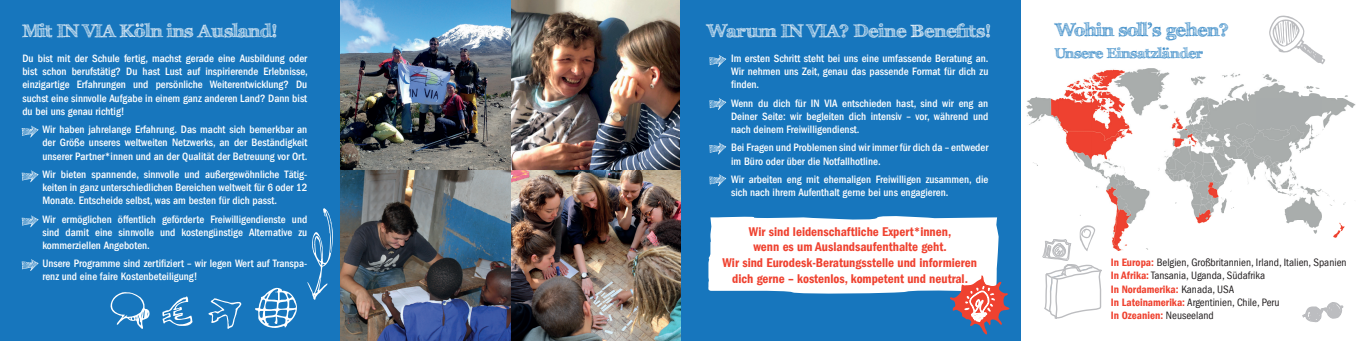
<style>
.page{position:relative;width:1361px;height:341px;background:#fff}
.page>*{position:absolute;margin:0;border:0;box-sizing:border-box;transform-origin:0 0}
.t1{font:700 18px "FFF Tusj";color:#fff}
.t2{font:700 18px "FFF Tusj";color:#1776bd}
.t3{font:700 14px "FFF Tusj";color:#1776bd}
.t4{font:600 condensed 13px/15.6px "Franklin Gothic LT";color:#ef4230;text-align:center}
.t5{font:500 condensed 11px/13.2px "Franklin Gothic LT";color:#fff;text-align:justify}
.t6{font:condensed 11px/13.2px "Franklin Gothic LT";color:#231f20}
.s1{font-weight:600;color:#ef4230}
</style>
<div class="page">
<img style="left:510px;top:0;width:170px;height:170px">
<div style="left:680px;top:0;width:340px;height:340px;background:#1776bd"></div>
<div style="left:0;top:0;width:340px;height:340px;background:#1776bd"></div>
<img style="left:340px;top:0;width:170px;height:170px">
<img style="left:340px;top:170px;width:340px;height:170px">
<svg style="left:22px;top:125px;width:17px;height:12px"></svg>
<svg style="left:22px;top:170px;width:17px;height:12px"></svg>
<svg style="left:22px;top:215px;width:17px;height:12px"></svg>
<svg style="left:22px;top:259px;width:17px;height:11px"></svg>
<svg style="left:709px;top:55px;width:17px;height:12px"></svg>
<svg style="left:709px;top:98px;width:17px;height:12px"></svg>
<svg style="left:709px;top:142px;width:17px;height:12px"></svg>
<svg style="left:709px;top:174px;width:17px;height:12px"></svg>
<svg style="left:1302px;top:302px;width:42px;height:21px"></svg>
<svg style="left:162px;top:296px;width:31px;height:29px"></svg>
<svg style="left:255px;top:287px;width:42px;height:41px"></svg>
<svg style="left:208px;top:298px;width:34px;height:31px"></svg>
<svg style="left:110px;top:292px;width:40px;height:36px"></svg>
<svg style="left:307px;top:208px;width:26px;height:92px"></svg>
<svg style="left:708px;top:216px;width:290px;height:78px;background:#f1f7fb"></svg>
<svg style="left:1269px;top:15px;width:56px;height:50px"></svg>
<svg style="left:949px;top:274px;width:60px;height:60px"></svg>
<img style="left:1027px;top:68px;width:328px;height:182px">
<svg style="left:1042px;top:224px;width:66px;height:95px"></svg>
<h1 class="t1" style="left:22px;top:20px;width:256px">Mit IN VIA Köln ins Ausland!</h1>
<p class="t5" style="left:22px;top:52px;width:287px">Du bist mit der Schule fertig, machst gerade eine Ausbildung oder bist schon berufstätig? Du hast Lust auf inspirierende Erlebnisse, einzigartige Erfahrungen und persönliche Weiterentwicklung? Du suchst eine sinnvolle Aufgabe in einem ganz anderen Land? Dann bist du bei uns genau richtig!</p>
<p class="t5" style="left:42px;top:123px;width:266px">Wir haben jahrelange Erfahrung. Das macht sich bemerkbar an der Größe unseres weltweiten Netzwerks, an der Beständigkeit unserer Partner*innen und an der Qualität der Betreuung vor Ort.</p>
<p class="t5" style="left:42px;top:167px;width:266px">Wir bieten spannende, sinnvolle und außergewöhnliche Tätig&shy;keiten in ganz unterschiedlichen Bereichen weltweit für 6 oder 12<br>Monate. Entscheide selbst, was am besten für dich passt.</p>
<p class="t5" style="left:42px;top:212px;width:266px">Wir ermöglichen öffentlich geförderte Freiwilligendienste und sind damit eine sinnvolle und kostengünstige Alternative zu kommerziellen Angeboten.</p>
<p class="t5" style="left:42px;top:256px;width:266px">Unsere Programme sind zertifiziert – wir legen Wert auf Transpa&shy;renz und eine faire Kostenbeteiligung!</p>
<h1 class="t1" style="left:707px;top:20px;width:285px">Warum IN VIA? Deine Benefits!</h1>
<h1 class="t2" style="left:1055px;top:19px;width:175px">Wohin soll’s gehen?</h1>
<p class="t3" style="left:1055px;top:45px;width:149px">Unsere Einsatzländer</p>
<p class="t5" style="left:731px;top:52px;width:259px">Im ersten Schritt steht bei uns eine umfassende Beratung an.<br>Wir nehmen uns Zeit, genau das passende Format für dich zu finden.</p>
<p class="t5" style="left:731px;top:96px;width:259px">Wenn du dich für IN VIA entschieden hast, sind wir eng an Deiner Seite: wir begleiten dich intensiv – vor, während und nach deinem Freiwilligendienst.</p>
<p class="t5" style="left:731px;top:141px;width:259px">Bei Fragen und Problemen sind wir immer für dich da – entweder im Büro oder über die Notfallhotline.</p>
<p class="t5" style="left:731px;top:172px;width:259px">Wir arbeiten eng mit ehemaligen Freiwilligen zusammen, die sich nach ihrem Aufenthalt gerne bei uns engagieren.</p>
<p class="t4" style="left:722px;top:223px;width:256px">Wir sind leidenschaftliche Expert*innen,<br>wenn es um Auslandsaufenthalte geht.<br>Wir sind Eurodesk-Beratungsstelle und informieren dich gerne – kostenlos, kompetent und neutral.</p>
<p class="t6" style="left:1110px;top:255px;width:237px"><span class="s1">In Europa:</span> Belgien, Großbritannien, Irland, Italien, Spanien <span class="s1">In Afrika:</span> Tansania, Uganda, Südafrika<br><span class="s1">In Nordamerika:</span> Kanada, USA<br><span class="s1">In Lateinamerika:</span> Argentinien, Chile, Peru<br><span class="s1">In Ozeanien:</span> Neuseeland</p>
</div>
